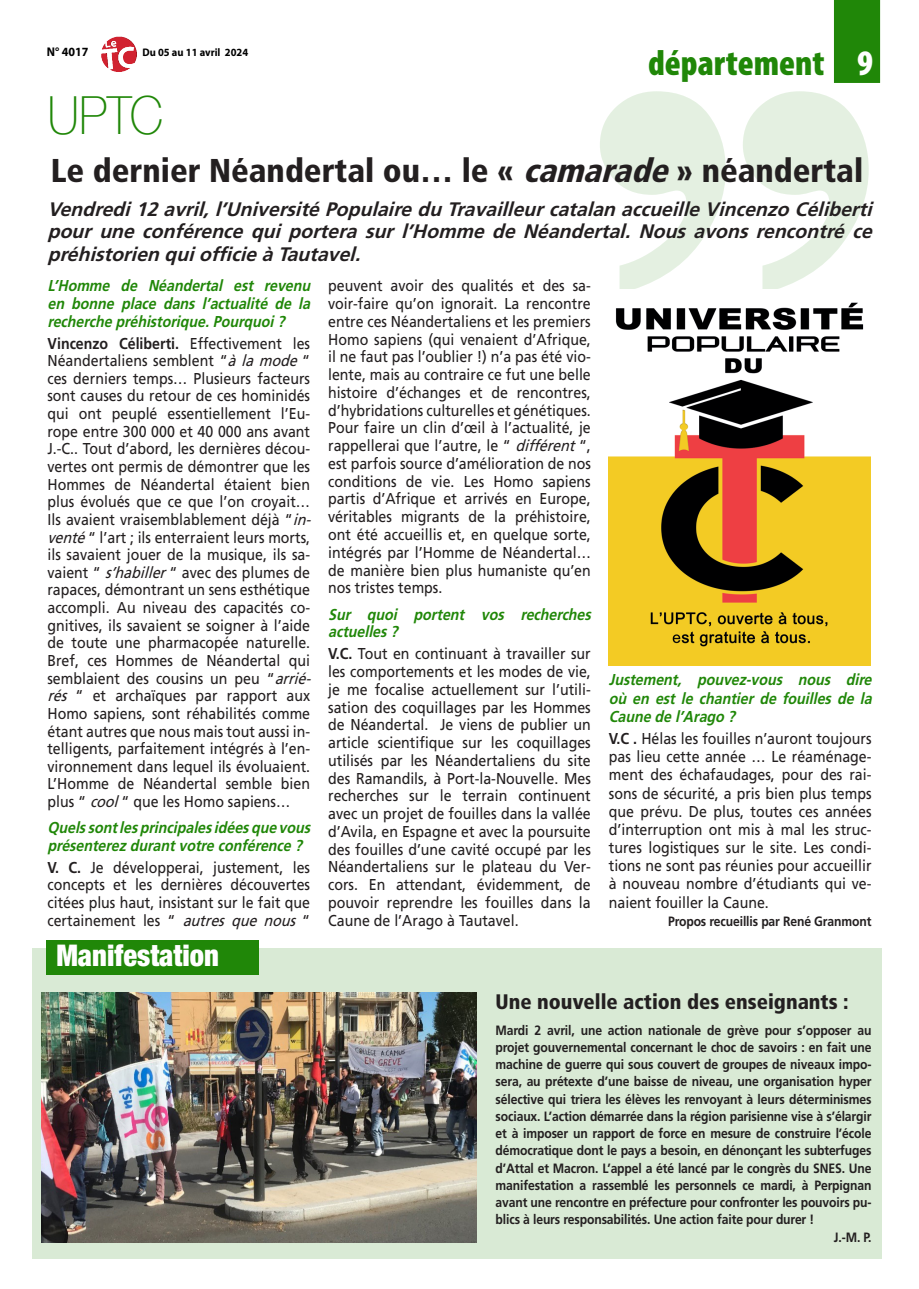
<style>
.page{position:relative;width:919px;height:1289px;background:#fff}
.page>*{position:absolute;margin:0;border:0;box-sizing:border-box;transform-origin:0 0}
._3_-_TITRE{font:100 52.5px "Helvetica Neue";color:#208708;scale:.9 1}
.t1{font:900 condensed 36px "Myriad Pro";color:#208708}
.t2{font:900 condensed 36px "Myriad Pro";color:#fff}
._3_-_TITRE-2{font:900 condensed 33px "Frutiger LT Std";color:#231f20}
._7_-_INTERTITRE{font:900 condensed 30px "Helvetica Neue";color:#fff;scale:.95 1}
._3_-_TITRE-3{font:900 condensed 21px "Frutiger LT Std";color:#231f20}
._5_-_CHAPO{font:italic 700 19.5px/22.5px "Frutiger LT Std";color:#231f20;text-align:justify}
._6_-_TEXTE{font:15.75px/17.7px "Frutiger LT Std";color:#231f20;text-align:justify;scale:.9 1}
._4_-_QUESTION{font:italic 700 15.75px/17.7px "Frutiger LT Std";color:#208708;text-align:justify;scale:.9 1}
._8_-_SIGNATURE{font:700 13.5px/17.2px "Frutiger LT Std";letter-spacing:-.01em;color:#231f20;text-align:justify;scale:.9 1}
.t3{font:700 12.6px "Myriad Pro";color:#000;scale:.95 1}
.t4{font:700 10.95px "Myriad Pro";color:#000;scale:.95 1}
.s1{font-style:italic}
.s2{font-weight:700}
</style>
<div class="page">
<img style="left:101px;top:36px;width:35px;height:36px">
<div style="left:32px;top:948px;width:850px;height:311px;background:#d9ead5"></div>
<div style="left:47px;top:940px;width:212px;height:35px;background:#208708"></div>
<div style="left:834px;top:0;width:46px;height:83px;background:#208708"></div>
<svg style="left:600px;top:91px;width:268px;height:198px;fill:#e4f0e1"></svg>
<img style="left:608px;top:302px;width:262px;height:363px">
<img style="left:41px;top:992px;width:435px;height:250px">
<p class="t3" style="left:47px;top:43px;width:45px">N° 4017</p>
<p class="t4" style="left:142px;top:45px;width:113px">Du 05 au 11 avril 2024</p>
<p class="t1" style="left:648px;top:40px;width:178px">département</p>
<p class="t2" style="left:856px;top:40px;width:17px">9</p>
<p class="_3_-_TITRE" style="left:47px;top:76px;width:130px">UPTC</p>
<p class="_3_-_TITRE-2" style="left:51px;top:151px;width:813px">Le dernier Néandertal ou… le « <span class="s1">camarade</span>» néandertal</p>
<p class="_5_-_CHAPO" style="left:47px;top:198px;width:831px">Vendredi12avril,l’UniversitéPopulairedu Travailleurcatalan accueilleVincenzo Céliberti pour une conférence qui portera sur l’Homme de Néandertal. Nous avons rencontré ce préhistorien quiofficieàTautavel.</p>
<p class="_4_-_QUESTION" style="left:47px;top:277px;width:298px">L’Homme de Néandertal est revenu en bonne place dans l’actualité de la recherche préhistorique.Pourquoi?</p>
<p class="_6_-_TEXTE" style="left:47px;top:334px;width:299px;text-align:left"><span class="s2">Vincenzo Céliberti.</span> Effectivement les Néandertaliens semblent “<span class="s1">àlamode</span>“ ces derniers temps… Plusieurs facteurs sont causes du retour de ces hominidés qui ont peuplé essentiellement l’Eu&shy;rope entre 300 000 et 40 000 ans avant J.-C.. Tout d’abord, les dernières décou&shy;vertes ont permis de démontrer que les Hommes de Néandertal étaient bien plus évolués que ce que l’on croyait… Ils avaient vraisemblablement déjà “<span class="s1">in&shy;venté</span>“ l’art ; ils enterraient leurs morts, ils savaient jouer de la musique, ils sa&shy;vaient “ <span class="s1">s’habiller</span>“ avec des plumes de rapaces, démontrant un sens esthétique accompli. Au niveau des capacités co&shy;gnitives, ils savaient se soigner à l’aide de toute une pharmacopée naturelle.<br>Bref, ces Hommes de Néandertal qui semblaient des cousins un peu “<span class="s1">arrié&shy;rés</span> “ et archaïques par rapport aux Homo sapiens, sont réhabilités comme étant autres que nous mais tout aussi in&shy;telligents, parfaitement intégrés à l’en&shy;vironnement dans lequel ils évoluaient.<br>L’Homme de Néandertal semble bien plus “ <span class="s1">cool</span>“ que les Homo sapiens…</p>
<p class="_4_-_QUESTION" style="left:47px;top:819px;width:298px">Quelssontlesprincipalesidéesque vous présenterezdurantvotre conférence ?</p>
<p class="_6_-_TEXTE" style="left:47px;top:858px;width:293px"><span class="s2">V. C.</span> Je développerai, justement, les concepts et les dernières découvertes citées plus haut, insistant sur le fait que certainement les “ <span class="s1">autres que nous</span> “</p>
<p class="_7_-_INTERTITRE" style="left:56px;top:937px;width:173px">Manifestation</p>
<p class="_6_-_TEXTE" style="left:328px;top:277px;width:293px">peuvent avoir des qualités et des sa&shy;voir-faire qu’on ignorait. La rencontre entre ces Néandertaliens et les premiers Homo sapiens (qui venaient d’Afrique, il ne faut pas l’oublier !) n’a pas été vio&shy;lente, mais au contraire ce fut une belle histoire d’échanges et de rencontres, d’hybridations culturelles et génétiques.<br>Pour faire un clin d’œil à l’actualité, je rappellerai que l’autre, le “ <span class="s1">différent</span>“, est parfois source d’amélioration de nos conditions de vie. Les Homo sapiens partis d’Afrique et arrivés en Europe, véritables migrants de la préhistoire, ont été accueillis et, en quelque sorte, intégrés par l’Homme de Néandertal… de manière bien plus humaniste qu’en nos tristes temps.</p>
<p class="_4_-_QUESTION" style="left:328px;top:605px;width:298px">Sur quoi portent vos recherches actuelles?</p>
<p class="_6_-_TEXTE" style="left:328px;top:645px;width:293px"><span class="s2">V.C.</span> Tout en continuant à travailler sur les comportements et les modes de vie, je me focalise actuellement sur l’utili&shy;sation des coquillages par les Hommes de Néandertal. Je viens de publier un article scientifique sur les coquillages utilisés par les Néandertaliens du site des Ramandils, à Port-la-Nouvelle. Mes recherches sur le terrain continuent avec un projet de fouilles dans la vallée d’Avila, en Espagne et avec la poursuite des fouilles d’une cavité occupé par les Néandertaliens sur le plateau du Ver&shy;cors. En attendant, évidemment, de pouvoir reprendre les fouilles dans la Caune de l’Arago à Tautavel.</p>
<p class="_4_-_QUESTION" style="left:608px;top:671px;width:298px;line-height:18.1px">Justement, pouvez-vous nous dire où en est le chantier de fouilles de la Caune de l’Arago ?</p>
<p class="_6_-_TEXTE" style="left:608px;top:729px;width:293px;line-height:18.1px"><span class="s2">V.C .</span> Hélas les fouilles n’auront toujours pas lieu cette année … Le réaménage&shy;ment des échafaudages, pour des rai&shy;sons de sécurité, a pris bien plus temps que prévu. De plus, toutes ces années d’interruption ont mis à mal les struc&shy;tures logistiques sur le site. Les condi&shy;tions ne sont pas réunies pour accueillir à nouveau nombre d’étudiants qui ve&shy;naient fouiller la Caune.</p>
<p class="_8_-_SIGNATURE" style="left:668px;top:912px;width:227px">Propos recueillis par René Granmont</p>
<p class="_3_-_TITRE-3" style="left:495px;top:988px;width:354px">Une nouvelle action des enseignants :</p>
<p class="_8_-_SIGNATURE" style="left:495px;top:1021px;width:419px">Mardi 2 avril, une action nationale de grève pour s’opposer au projet gouvernemental concernant le choc de savoirs : en fait une machine de guerre qui sous couvert de groupes de niveaux impo&shy;sera, au prétexte d’une baisse de niveau, une organisation hyper sélective qui triera les élèves les renvoyant à leurs déterminismes sociaux. L’action démarrée dans la région parisienne vise à s’élargir et à imposer un rapport de force en mesure de construire l’école démocratique dont le pays a besoin, en dénonçant les subterfuges d’Attal et Macron. L’appel a été lancé par le congrès du SNES. Une manifestation a rassemblé les personnels ce mardi, à Perpignan avant une rencontre en préfecture pour confronter les pouvoirs pu&shy;blics à leurs responsabilités. Une action faite pour durer !</p>
<p class="_8_-_SIGNATURE" style="left:833px;top:1228px;width:43px">J.-M. P.</p>
</div>
